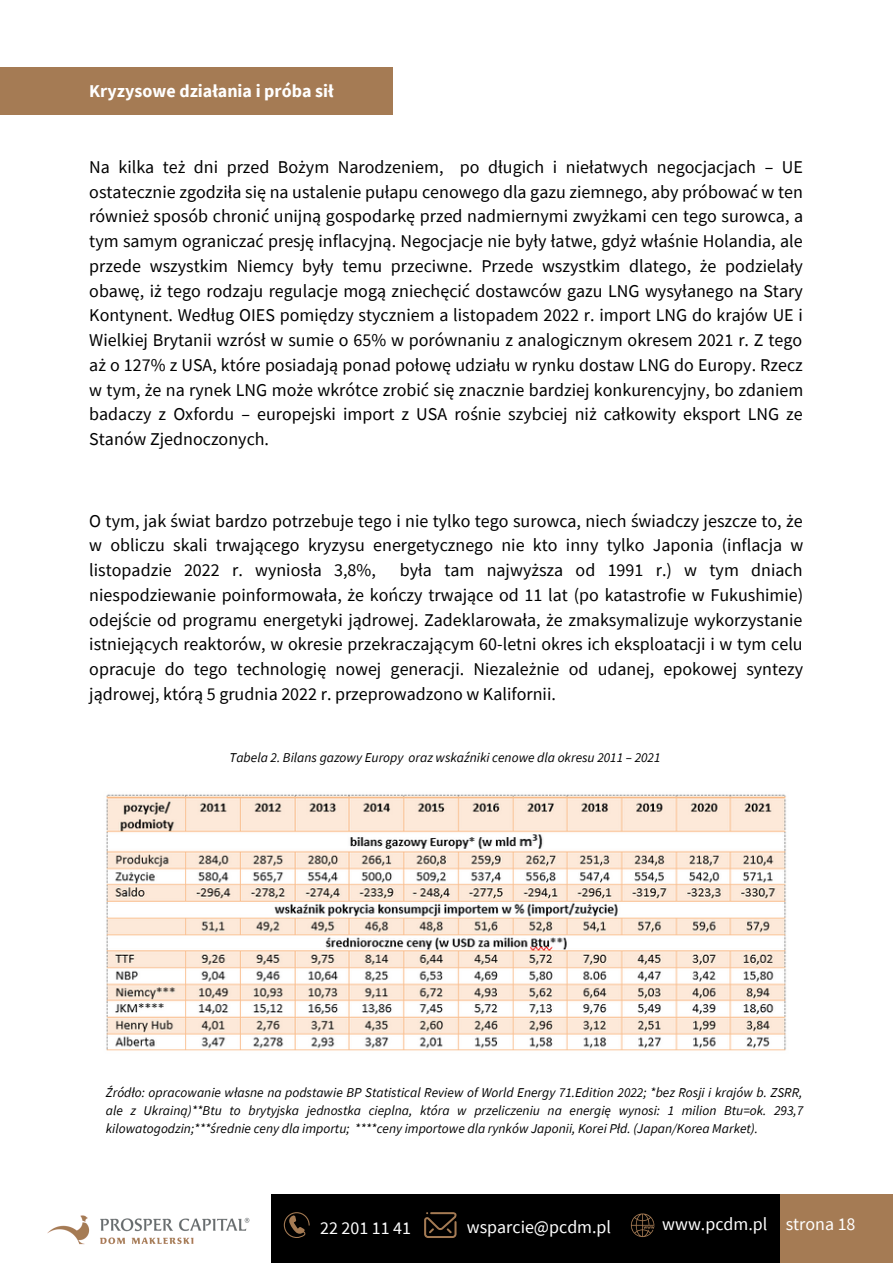
<style>
.page{position:relative;width:893px;height:1264px;background:#fff}
.page>*{position:absolute;margin:0;border:0;box-sizing:border-box;transform-origin:0 0}
.t1{font:18px/24.8px "Source Sans Pro";color:#000;text-align:justify}
.t2{font:18px "Source Sans Pro";color:#fff}
.t3{font:700 18px "Source Sans Pro";color:#fff}
.t4{font:italic 13.5px/18px "Source Sans Pro";color:#000;text-align:justify}
</style>
<div class="page">
<img style="left:47px;top:1215px;width:203px;height:30px">
<div style="left:271px;top:1193px;width:621px;height:69px;background:#000"></div>
<svg style="left:284px;top:1212px;width:25px;height:25px"></svg>
<svg style="left:631px;top:1213px;width:23px;height:23px"></svg>
<svg style="left:424px;top:1212px;width:32px;height:25px"></svg>
<div style="left:780px;top:1193px;width:112px;height:69px;background:#a57b54"></div>
<img style="left:106px;top:794px;width:680px;height:257px">
<div style="left:0;top:68px;width:392px;height:47px;background:#a57b54"></div>
<p class="t3" style="left:89px;top:79px;width:246px">Kryzysowe działania i próba sił</p>
<p class="t1" style="left:89px;top:154px;width:715px">Na kilka też dni przed Bożym Narodzeniem, po długich i niełatwych negocjacjach – UE ostatecznie zgodziła się na ustalenie pułapu cenowego dla gazu ziemnego, aby próbować w ten również sposób chronić unijną gospodarkę przed nadmiernymi zwyżkami cen tego surowca, a tym samym ograniczać presję inflacyjną. Negocjacje nie były łatwe, gdyż właśnie Holandia, ale przede wszystkim Niemcy były temu przeciwne. Przede wszystkim dlatego, że podzielały obawę, iż tego rodzaju regulacje mogą zniechęcić dostawców gazu LNG wysyłanego na Stary Kontynent. Według OIES pomiędzy styczniem a listopadem 2022 r. import LNG do krajów UE i Wielkiej Brytanii wzrósł w sumie o 65% w porównaniu z analogicznym okresem 2021 r. Z tego aż o 127% z USA, które posiadają ponad połowę udziału w rynku dostaw LNG do Europy. Rzecz w tym, że na rynek LNG może wkrótce zrobić się znacznie bardziej konkurencyjny, bo zdaniem badaczy z Oxfordu – europejski import z USA rośnie szybciej niż całkowity eksport LNG ze Stanów Zjednoczonych.</p>
<p class="t1" style="left:89px;top:508px;width:715px">O tym, jak świat bardzo potrzebuje tego i nie tylko tego surowca, niech świadczy jeszcze to, że w obliczu skali trwającego kryzysu energetycznego nie kto inny tylko Japonia (inflacja w listopadzie 2022 r. wyniosła 3,8%,</p>
<p class="t1" style="left:89px;top:557px;width:715px;text-indent:310px">była tam najwyższa od 1991 r.) w tym dniach niespodziewanie poinformowała, że kończy trwające od 11 lat (po katastrofie w Fukushimie) odejście od programu energetyki jądrowej. Zadeklarowała, że zmaksymalizuje wykorzystanie istniejących reaktorów, w okresie przekraczającym 60-letni okres ich eksploatacji i w tym celu opracuje do tego technologię nowej generacji. Niezależnie od udanej, epokowej syntezy jądrowej, którą 5 grudnia 2022 r. przeprowadzono w Kalifornii.</p>
<p class="t4" style="left:229px;top:748px;width:432px">Tabela 2. Bilans gazowy Europy oraz wskaźniki cenowe dla okresu 2011 – 2021</p>
<p class="t4" style="left:106px;top:1083px;width:699px">Źródło: opracowanie własne na podstawie BP Statistical Review of World Energy 71.Edition 2022; *bez Rosji i krajów b. ZSRR, ale z Ukrainą)**Btu to brytyjska jednostka cieplna, która w przeliczeniu na energię wynosi: 1 milion Btu=ok. 293,7 kilowatogodzin;***średnie ceny dla importu; ****ceny importowe dla rynków Japonii, Korei Płd. (Japan/Korea Market).</p>
<p class="t2" style="left:320px;top:1216px;width:92px">22 201 11 41</p>
<p class="t2" style="left:467px;top:1214px;width:146px">wsparcie@pcdm.pl</p>
<p class="t2" style="left:662px;top:1212px;width:107px">www.pcdm.pl</p>
<p class="t2" style="left:785px;top:1212px;width:71px">strona 18</p>
</div>
